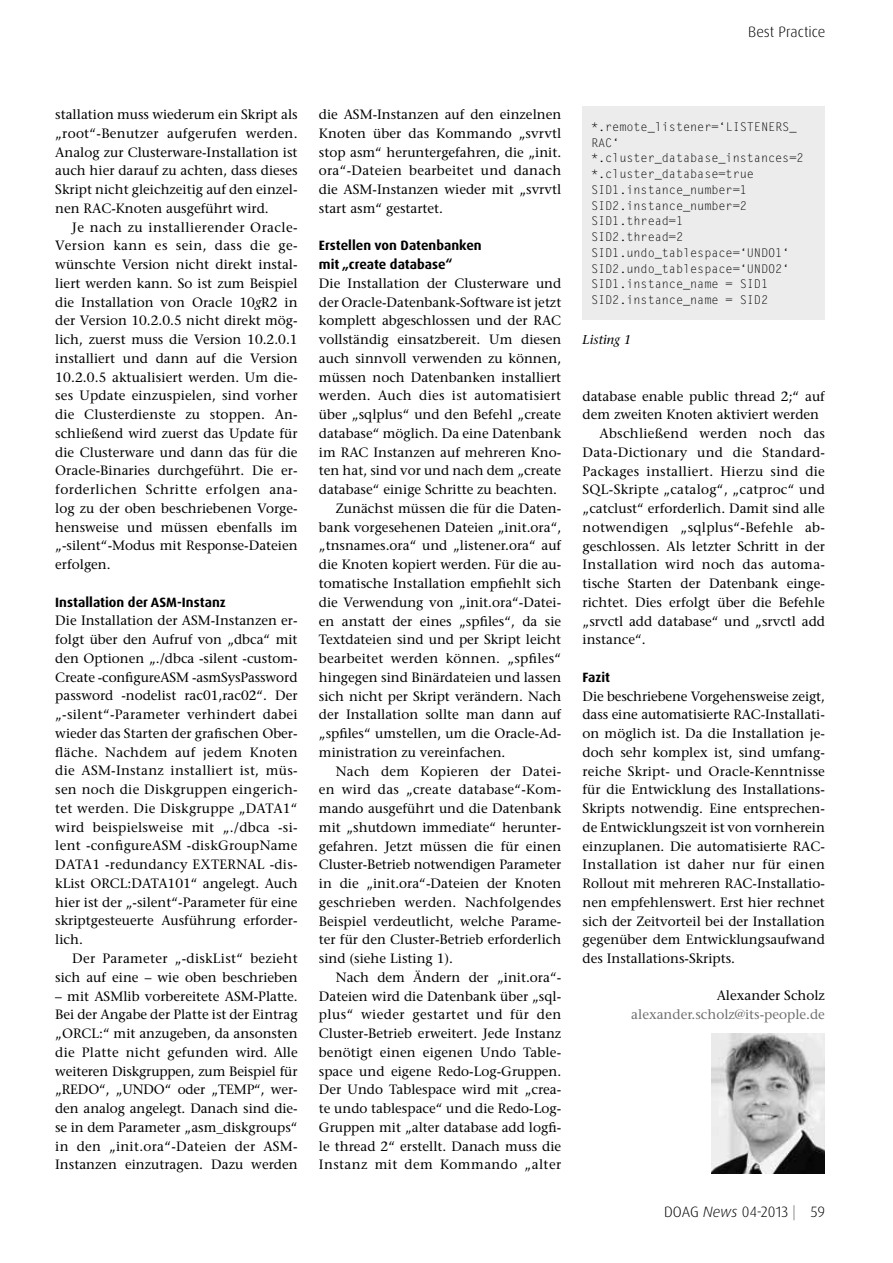
<style>
.page{position:relative;width:893px;height:1263px;background:#fff}
.page>*{position:absolute;margin:0;border:0;box-sizing:border-box;transform-origin:0 0}
.t1{font:300 15px "Dax Pro";color:#000}
.t2{font:500 13.5px/18.8px "Stone Serif Std";color:#000;text-align:justify}
.t3{font:500 13.5px "Stone Serif Std";letter-spacing:.02em;color:#000}
.t4{font:700 13.5px/18.8px "Dax Pro";color:#000}
.t5{font:500 13.5px "Stone Serif Std";letter-spacing:.03em;color:#000}
.t6{font:500 13.5px "Stone Serif Std";color:#6f6f6e}
.t7{font:italic 500 12.75px "Stone Serif Std";color:#000}
.t8{font:12px/15.8px "Letter Gothic Std";letter-spacing:-.01em;color:#000}
.s1{font-style:italic}
.s2{color:#6f6f6e}
</style>
<div class="page">
<div style="left:583px;top:106px;width:242px;height:214px;background:#ececed"></div>
<img style="left:712px;top:1033px;width:113px;height:141px">
<p class="t1" style="left:748px;top:22px;width:79px">Best Practice</p>
<p class="t2" style="left:55px;top:105px;width:244px">stallation muss wiederum ein Skript als „root“-Benutzer aufgerufen werden.<br>Analog zur Clusterware-Installation ist auch hier darauf zu achten, dass dieses Skript nicht gleichzeitig auf den einzel&shy;nen RAC-Knoten ausgeführt wird.</p>
<p class="t2" style="left:55px;top:218px;width:244px;text-indent:17px">Je nach zu installierender Oracle-Version kann es sein, dass die ge&shy;wünschte Version nicht direkt instal&shy;liert werden kann. So ist zum Beispiel die Installation von Oracle 10<span class="s1">g</span>R2 in der Version 10.2.0.5 nicht direkt mög&shy;lich, zuerst muss die Version 10.2.0.1 installiert und dann auf die Version 10.2.0.5 aktualisiert werden. Um die&shy;ses Update einzuspielen, sind vorher die Clusterdienste zu stoppen. An&shy;schließend wird zuerst das Update für die Clusterware und dann das für die Oracle-Binaries durchgeführt. Die er&shy;forderlichen Schritte erfolgen ana&shy;log zu der oben beschriebenen Vorge&shy;hensweise und müssen ebenfalls im „-silent“-Modus mit Response-Dateien erfolgen.</p>
<p class="t4" style="left:55px;top:593px;width:172px">Installation der ASM-Instanz</p>
<p class="t2" style="left:55px;top:611px;width:244px">Die Installation der ASM-Instanzen er&shy;folgt über den Aufruf von „dbca“ mit den Optionen „./dbca -silent -custom-Create -configureASM -asmSysPassword password -nodelist rac01,rac02“. Der „-silent“-Parameter verhindert dabei wieder das Starten der grafischen Ober&shy;fläche. Nachdem auf jedem Knoten die ASM-Instanz installiert ist, müs&shy;sen noch die Diskgruppen eingerich&shy;tet werden. Die Diskgruppe „DATA1“ wird beispielsweise mit „./dbca -si&shy;lent -configureASM -diskGroupName DATA1 -redundancy EXTERNAL -dis&shy;kList ORCL:DATA101“ angelegt. Auch hier ist der „-silent“-Parameter für eine skriptgesteuerte Ausführung erforder&shy;lich.</p>
<p class="t2" style="left:55px;top:949px;width:244px;text-align:right">Der Parameter „-diskList“ bezieht sich auf eine – wie oben beschrieben</p>
<p class="t2" style="left:55px;top:986px;width:244px">– mit ASMlib vorbereitete ASM-Platte.<br>Bei der Angabe der Platte ist der Eintrag „ORCL:“ mit anzugeben, da ansonsten die Platte nicht gefunden wird. Alle weiteren Diskgruppen, zum Beispiel für „REDO“, „UNDO“ oder „TEMP“, wer&shy;den analog angelegt. Danach sind die&shy;se in dem Parameter „asm_diskgroups“ in den „init.ora“-Dateien der ASM-Instanzen einzutragen. Dazu werden</p>
<p class="t2" style="left:319px;top:105px;width:244px">die ASM-Instanzen auf den einzelnen Knoten über das Kommando „svrvtl stop asm“ heruntergefahren, die „init. ora“-Dateien bearbeitet und danach die ASM-Instanzen wieder mit „svrvtl start asm“ gestartet.</p>
<p class="t4" style="left:319px;top:236px;width:164px">Erstellen von Datenbanken mit „create database“</p>
<p class="t2" style="left:319px;top:274px;width:244px">Die Installation der Clusterware und</p>
<p class="t2" style="left:319px;top:293px;width:244px">der Oracle-Datenbank-Software ist jetzt</p>
<p class="t2" style="left:319px;top:311px;width:244px">komplett abgeschlossen und der RAC</p>
<p class="t2" style="left:319px;top:330px;width:244px">vollständig einsatzbereit. Um diesen</p>
<p class="t2" style="left:319px;top:349px;width:244px">auch sinnvoll verwenden zu können,</p>
<p class="t2" style="left:319px;top:368px;width:244px">müssen noch Datenbanken installiert</p>
<p class="t3" style="left:319px;top:388px;width:244px">werden. Auch dies ist automatisiert</p>
<p class="t2" style="left:319px;top:405px;width:244px">über „sqlplus“ und den Befehl „create</p>
<p class="t2" style="left:319px;top:424px;width:244px">database“ möglich. Da eine Datenbank</p>
<p class="t2" style="left:319px;top:443px;width:244px">im RAC Instanzen auf mehreren Kno-</p>
<p class="t2" style="left:319px;top:461px;width:244px">ten hat, sind vor und nach dem „create</p>
<p class="t2" style="left:319px;top:480px;width:240px">database“ einige Schritte zu beachten.</p>
<p class="t2" style="left:336px;top:499px;width:227px">Zunächst müssen die für die Daten-</p>
<p class="t2" style="left:319px;top:518px;width:244px">bank vorgesehenen Dateien „init.ora“,</p>
<p class="t2" style="left:319px;top:536px;width:244px">„tnsnames.ora“ und „listener.ora“ auf</p>
<p class="t2" style="left:319px;top:555px;width:244px">die Knoten kopiert werden. Für die au-</p>
<p class="t2" style="left:319px;top:574px;width:244px">tomatische Installation empfiehlt sich</p>
<p class="t2" style="left:319px;top:593px;width:244px">die Verwendung von „init.ora“-Datei-</p>
<p class="t2" style="left:319px;top:611px;width:244px">en anstatt der eines „spfiles“, da sie</p>
<p class="t2" style="left:319px;top:630px;width:244px">Textdateien sind und per Skript leicht</p>
<p class="t3" style="left:319px;top:650px;width:244px">bearbeitet werden können. „spfiles“</p>
<p class="t2" style="left:319px;top:668px;width:244px">hingegen sind Binärdateien und lassen</p>
<p class="t2" style="left:319px;top:686px;width:244px">sich nicht per Skript verändern. Nach</p>
<p class="t2" style="left:319px;top:705px;width:244px">der Installation sollte man dann auf</p>
<p class="t2" style="left:319px;top:724px;width:244px">„spfiles“ umstellen, um die Oracle-Ad-</p>
<p class="t2" style="left:319px;top:743px;width:188px">ministration zu vereinfachen.</p>
<p class="t3" style="left:336px;top:763px;width:227px">Nach dem Kopieren der Datei-</p>
<p class="t3" style="left:319px;top:781px;width:244px">en wird das „create database“-Kom-</p>
<p class="t2" style="left:319px;top:799px;width:244px">mando ausgeführt und die Datenbank</p>
<p class="t2" style="left:319px;top:818px;width:244px">mit „shutdown immediate“ herunter-</p>
<p class="t2" style="left:319px;top:836px;width:244px">gefahren. Jetzt müssen die für einen</p>
<p class="t2" style="left:319px;top:855px;width:244px">Cluster-Betrieb notwendigen Parameter</p>
<p class="t2" style="left:319px;top:874px;width:244px">in die „init.ora“-Dateien der Knoten</p>
<p class="t3" style="left:319px;top:894px;width:244px">geschrieben werden. Nachfolgendes</p>
<p class="t2" style="left:319px;top:911px;width:244px">Beispiel verdeutlicht, welche Parame-</p>
<p class="t2" style="left:319px;top:930px;width:244px">ter für den Cluster-Betrieb erforderlich</p>
<p class="t2" style="left:319px;top:949px;width:136px">sind (siehe Listing 1).</p>
<p class="t2" style="left:336px;top:968px;width:227px">Nach dem Ändern der „init.ora“-</p>
<p class="t2" style="left:319px;top:986px;width:244px">Dateien wird die Datenbank über „sql-</p>
<p class="t5" style="left:319px;top:1007px;width:244px">plus“ wieder gestartet und für den</p>
<p class="t2" style="left:319px;top:1024px;width:244px">Cluster-Betrieb erweitert. Jede Instanz</p>
<p class="t2" style="left:319px;top:1043px;width:244px">benötigt einen eigenen Undo Table-</p>
<p class="t2" style="left:319px;top:1061px;width:244px">space und eigene Redo-Log-Gruppen.</p>
<p class="t2" style="left:319px;top:1080px;width:244px">Der Undo Tablespace wird mit „crea-</p>
<p class="t2" style="left:319px;top:1099px;width:244px">te undo tablespace“ und die Redo-Log-</p>
<p class="t2" style="left:319px;top:1118px;width:244px">Gruppen mit „alter database add logfi-</p>
<p class="t2" style="left:319px;top:1136px;width:244px">le thread 2“ erstellt. Danach muss die</p>
<p class="t5" style="left:319px;top:1157px;width:244px">Instanz mit dem Kommando „alter</p>
<p class="t8" style="left:591px;top:119px;width:214px">*.remote_listener=‘LISTENERS_<br>RAC‘ *.cluster_database_instances=2 *.cluster_database=true<br>SID1.instance_number=1<br>SID2.instance_number=2<br>SID1.thread=1<br>SID2.thread=2<br>SID1.undo_tablespace=‘UNDO1‘<br>SID2.undo_tablespace=‘UNDO2‘<br>SID1.instance_name = SID1<br>SID2.instance_name = SID2</p>
<p class="t7" style="left:583px;top:332px;width:50px">Listing 1</p>
<p class="t2" style="left:583px;top:386px;width:244px">database enable public thread 2;“ auf</p>
<p class="t2" style="left:583px;top:405px;width:238px">dem zweiten Knoten aktiviert werden</p>
<p class="t3" style="left:600px;top:425px;width:227px">Abschließend werden noch das</p>
<p class="t3" style="left:583px;top:444px;width:244px">Data-Dictionary und die Standard-</p>
<p class="t3" style="left:583px;top:463px;width:244px">Packages installiert. Hierzu sind die</p>
<p class="t3" style="left:583px;top:482px;width:244px">SQL-Skripte „catalog“, „catproc“ und</p>
<p class="t2" style="left:583px;top:499px;width:244px">„catclust“ erforderlich. Damit sind alle</p>
<p class="t3" style="left:583px;top:519px;width:244px">notwendigen „sqlplus“-Befehle ab-</p>
<p class="t2" style="left:583px;top:536px;width:244px">geschlossen. Als letzter Schritt in der</p>
<p class="t3" style="left:583px;top:557px;width:244px">Installation wird noch das automa-</p>
<p class="t2" style="left:583px;top:574px;width:244px">tische Starten der Datenbank einge-</p>
<p class="t2" style="left:583px;top:593px;width:244px">richtet. Dies erfolgt über die Befehle</p>
<p class="t2" style="left:583px;top:611px;width:244px">„srvctl add database“ und „srvctl add</p>
<p class="t2" style="left:583px;top:630px;width:65px">instance“.</p>
<p class="t4" style="left:583px;top:668px;width:29px">Fazit</p>
<p class="t2" style="left:583px;top:686px;width:244px">Die beschriebene Vorgehensweise zeigt, dass eine automatisierte RAC-Installati&shy;on möglich ist. Da die Installation je&shy;doch sehr komplex ist, sind umfang&shy;reiche Skript- und Oracle-Kenntnisse für die Entwicklung des Installations-Skripts notwendig. Eine entsprechen&shy;de Entwicklungszeit ist von vornherein einzuplanen. Die automatisierte RAC-Installation ist daher nur für einen Rollout mit mehreren RAC-Installatio&shy;nen empfehlenswert. Erst hier rechnet sich der Zeitvorteil bei der Installation gegenüber dem Entwicklungsaufwand des Installations-Skripts.</p>
<p class="t2" style="left:717px;top:986px;width:110px">Alexander Scholz</p>
<p class="t6" style="left:631px;top:1006px;width:195px">alexander.scholz@its-people.de</p>
<p class="t1" style="left:664px;top:1202px;width:162px">DOAG <span class="s1">News</span> 04-2013 <span class="s2">|</span> 59</p>
</div>
